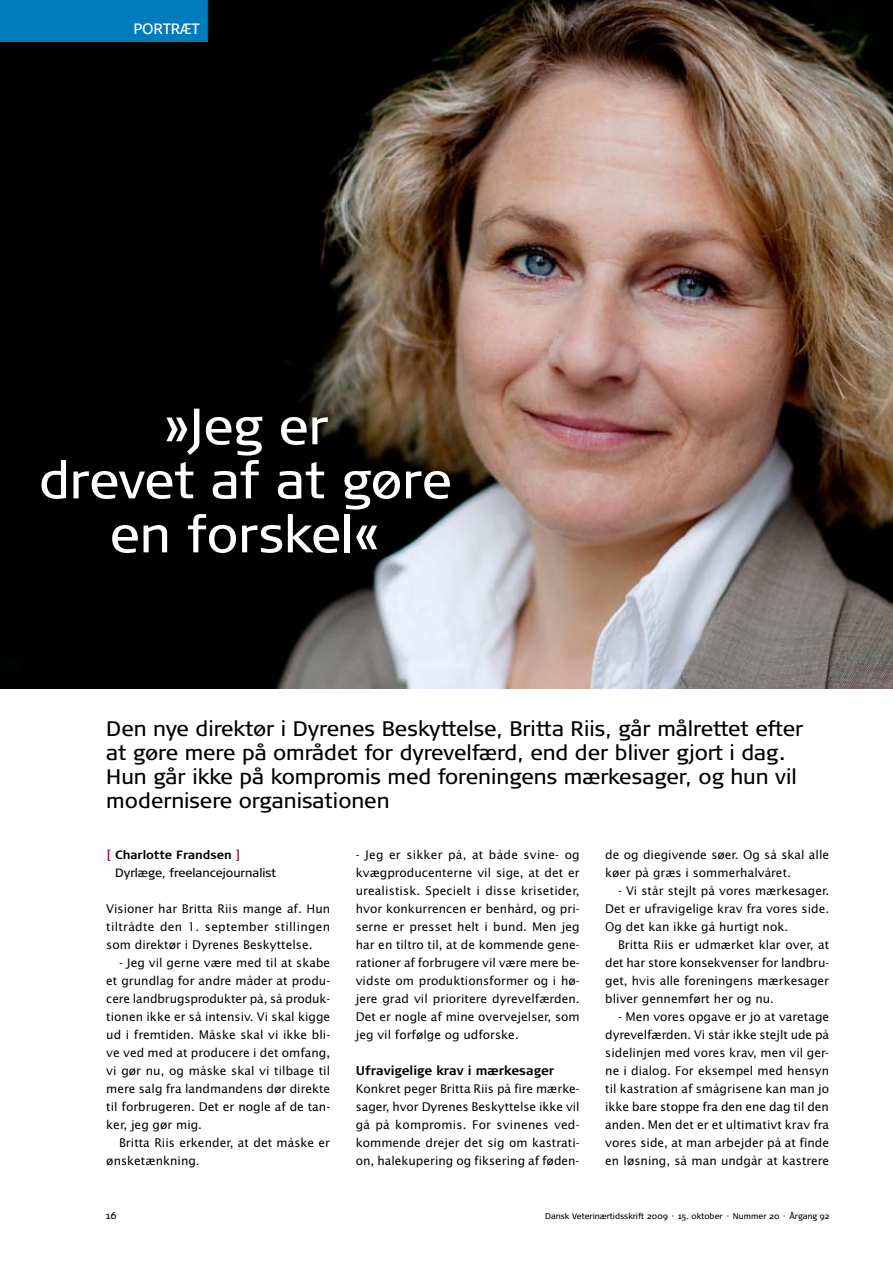
<style>
.page{position:relative;width:893px;height:1263px;background:#fff}
.page>*{position:absolute;margin:0;border:0;box-sizing:border-box;transform-origin:0 0}
.t1{font:51px/54px "Signa Normal";letter-spacing:-.01em;color:#fff;text-align:center}
.t2{font:21px/24px "Signa Normal";color:#000}
.t3{font:15px "Signa Normal";color:#fff}
.t4{font:700 12.75px "Signa Normal";color:#000}
.t5{font:12px/18px "Lucida Sans Std";color:#000;text-align:justify}
.t6{font:12px/18px "Signa Normal";color:#000}
.t7{font:9.75px "Signa Normal";color:#000}
.t8{font:8.25px "Signa Normal";color:#000}
.s1{font-weight:700;color:#99042e}
.s2{font-weight:700}
</style>
<div class="page">
<img style="left:0;top:0;width:893px;height:689px">
<div style="left:0;top:0;width:208px;height:43px;background:#007bbb"></div>
<hr style="left:0;top:42px;width:249px;height:1px;background:#000">
<hr style="left:208px;top:0;width:1px;height:53px;background:#000">
<p class="t3" style="left:133px;top:19px;width:20px">portræt</p>
<h1 class="t1" style="left:39px;top:401px;width:414px">»Jeg er<br>drevet af at gøre en forskel«</h1>
<h2 class="t2" style="left:106px;top:717px;width:699px">Den nye direktør i Dyrenes Beskyttelse, Britta Riis, går målrettet efter at gøre mere på området for dyrevelfærd, end der bliver gjort i dag.<br>Hun går ikke på kompromis med foreningens mærkesager, og hun vil modernisere organisationen</h2>
<p class="t5" style="left:356px;top:846px;width:226px">- Jeg er sikker på, at både svine- og kvægproducenterne vil sige, at det er urealistisk. Specielt i disse krisetider, hvor konkurrencen er benhård, og pri&shy;serne er presset helt i bund. Men jeg har en tiltro til, at de kommende gene&shy;rationer af forbrugere vil være mere be&shy;vidste om produktionsformer og i hø&shy;jere grad vil prioritere dyrevelfærden.<br>Det er nogle af mine overvejelser, som jeg vil forfølge og udforske.</p>
<p class="t4" style="left:356px;top:1062px;width:200px">Ufravigelige krav i mærkesager</p>
<p class="t5" style="left:356px;top:1080px;width:226px">Konkret peger Britta Riis på fire mærke&shy;sager, hvor Dyrenes Beskyttelse ikke vil gå på kompromis. For svinenes ved&shy;kommende drejer det sig om kastrati&shy;on, halekupering og fiksering af føden-</p>
<p class="t5" style="left:605px;top:846px;width:225px">de og diegivende søer. Og så skal alle køer på græs i sommerhalvåret.</p>
<p class="t5" style="left:605px;top:882px;width:225px;text-indent:13px">- Vi står stejlt på vores mærkesager.<br>Det er ufravigelige krav fra vores side.<br>Og det kan ikke gå hurtigt nok.</p>
<p class="t5" style="left:605px;top:936px;width:226px;text-indent:13px">Britta Riis er udmærket klar over, at det har store konsekvenser for landbru&shy;get, hvis alle foreningens mærkesager bliver gennemført her og nu.</p>
<p class="t5" style="left:605px;top:1008px;width:226px;text-indent:13px">- Men vores opgave er jo at varetage dyrevelfærden. Vi står ikke stejlt ude på sidelinjen med vores krav, men vil ger&shy;ne i dialog. For eksempel med hensyn til kastration af smågrisene kan man jo ikke bare stoppe fra den ene dag til den anden. Men det er et ultimativt krav fra vores side, at man arbejder på at finde en løsning, så man undgår at kastrere</p>
<p class="t6" style="left:115px;top:846px;width:162px;text-indent:-9px"><span class="s1">[</span> <span class="s2">Charlotte Frandsen</span> <span class="s1">]<br></span>Dyrlæge, freelancejournalist</p>
<p class="t5" style="left:106px;top:900px;width:225px">Visioner har Britta Riis mange af. Hun tiltrådte den 1. september stillingen som direktør i Dyrenes Beskyttelse.</p>
<p class="t5" style="left:106px;top:954px;width:226px;text-indent:13px">- Jeg vil gerne være med til at skabe et grundlag for andre måder at produ&shy;cere landbrugsprodukter på, så produk&shy;tionen ikke er så intensiv. Vi skal kigge ud i fremtiden. Måske skal vi ikke bli&shy;ve ved med at producere i det omfang, vi gør nu, og måske skal vi tilbage til mere salg fra landmandens dør direkte til forbrugeren. Det er nogle af de tan&shy;ker, jeg gør mig.</p>
<p class="t5" style="left:106px;top:1134px;width:225px;text-indent:13px">Britta Riis erkender, at det måske er ønsketænkning.</p>
<p class="t7" style="left:106px;top:1209px;width:12px">16</p>
<p class="t8" style="left:545px;top:1211px;width:286px">Dansk Veterinærtidsskrift 2009 · 15. oktober · Nummer 20 · Årgang 92</p>
</div>
